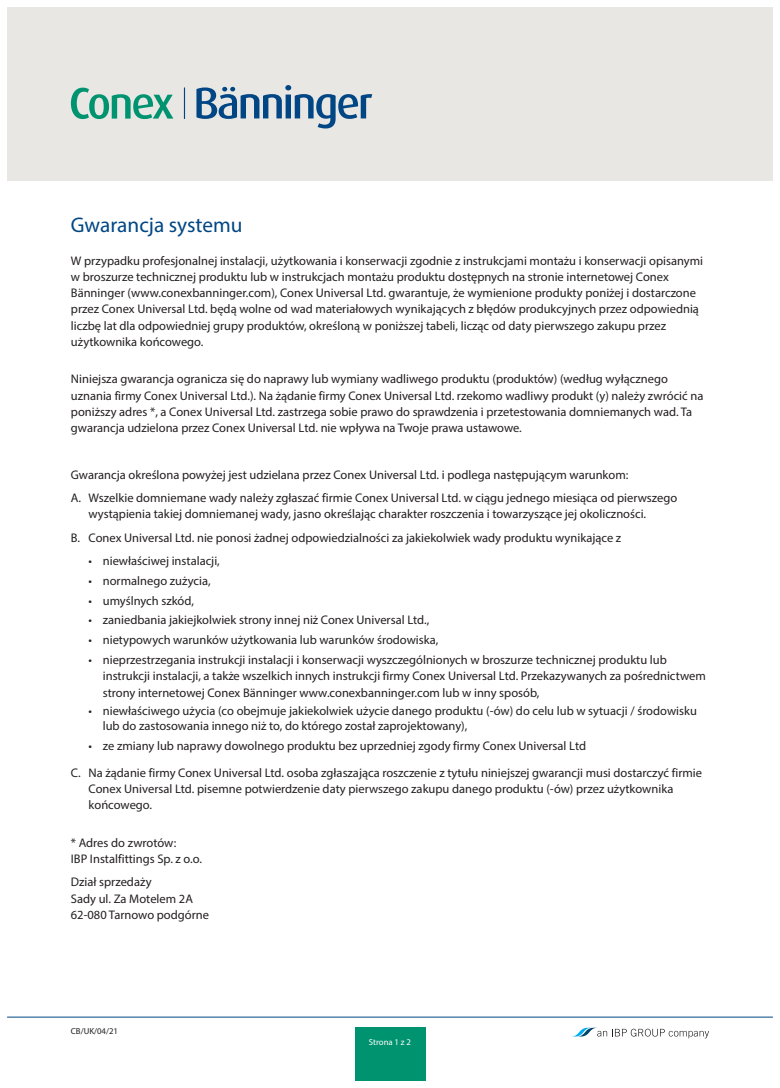
<style>
.page{position:relative;width:780px;height:1088px;background:#fff}
.page>*{position:absolute;margin:0;border:0;box-sizing:border-box;transform-origin:0 0}
.Heading{font:21.25px "Myriad Pro";color:#004684}
.Body_Text_Last_Para{font:12.5px/16.2px "Myriad Pro";color:#231f20}
.Body_Text{font:12.5px/16.2px "Myriad Pro";color:#231f20}
.t1{font:8.75px "Myriad Pro";color:#231f20}
.t2{font:8.75px "Myriad Pro";color:#fff}
</style>
<div class="page">
<div style="left:7px;top:7px;width:765px;height:174px;background:#e9e7e3"></div>
<svg style="left:572px;top:1028px;width:137px;height:10px"></svg>
<div style="left:354px;top:1028px;width:71px;height:53px;background:#009370"></div>
<hr style="left:7px;top:1017px;width:765px;height:1px;background:#004684">
<svg style="left:196px;top:85px;width:176px;height:43px"></svg>
<svg style="left:71px;top:88px;width:102px;height:31px"></svg>
<hr style="left:184px;top:87px;width:1px;height:32px;background:#004684">
<p class="Heading" style="left:71px;top:212px;width:173px">Gwarancja systemu</p>
<p class="Body_Text_Last_Para" style="left:71px;top:252px;width:633px">W przypadku profesjonalnej instalacji, użytkowania i konserwacji zgodnie z instrukcjami montażu i konserwacji opisanymi w broszurze technicznej produktu lub w instrukcjach montażu produktu dostępnych na stronie internetowej Conex Bänninger (www.conexbanninger.com), Conex Universal Ltd. gwarantuje, że wymienione produkty poniżej i dostarczone przez Conex Universal Ltd. będą wolne od wad materiałowych wynikających z błędów produkcyjnych przez odpowiednią liczbę lat dla odpowiedniej grupy produktów, określoną w poniższej tabeli, licząc od daty pierwszego zakupu przez użytkownika końcowego.</p>
<p class="Body_Text" style="left:71px;top:371px;width:634px">Niniejsza gwarancja ogranicza się do naprawy lub wymiany wadliwego produktu (produktów) (według wyłącznego uznania firmy Conex Universal Ltd.). Na żądanie firmy Conex Universal Ltd. rzekomo wadliwy produkt (y) należy zwrócić na poniższy adres *, a Conex Universal Ltd. zastrzega sobie prawo do sprawdzenia i przetestowania domniemanych wad. Ta gwarancja udzielona przez Conex Universal Ltd. nie wpływa na Twoje prawa ustawowe.</p>
<p class="Body_Text" style="left:71px;top:466px;width:559px">Gwarancja określona powyżej jest udzielana przez Conex Universal Ltd. i podlega następującym warunkom:</p>
<p class="Body_Text_Last_Para" style="left:89px;top:490px;width:590px;text-indent:-18px">A. Wszelkie domniemane wady należy zgłaszać firmie Conex Universal Ltd. w ciągu jednego miesiąca od pierwszego wystąpienia takiej domniemanej wady, jasno określając charakter roszczenia i towarzyszące jej okoliczności.</p>
<p class="Body_Text_Last_Para" style="left:71px;top:529px;width:552px">B. Conex Universal Ltd. nie ponosi żadnej odpowiedzialności za jakiekolwiek wady produktu wynikające z</p>
<p class="Body_Text_Last_Para" style="left:89px;top:552px;width:133px">• niewłaściwej instalacji,</p>
<p class="Body_Text_Last_Para" style="left:89px;top:572px;width:123px">• normalnego zużycia,</p>
<p class="Body_Text_Last_Para" style="left:89px;top:592px;width:107px">• umyślnych szkód,</p>
<p class="Body_Text_Last_Para" style="left:89px;top:612px;width:342px">• zaniedbania jakiejkolwiek strony innej niż Conex Universal Ltd.,</p>
<p class="Body_Text_Last_Para" style="left:89px;top:632px;width:351px">• nietypowych warunków użytkowania lub warunków środowiska,</p>
<p class="Body_Text_Last_Para" style="left:103px;top:651px;width:604px;text-indent:-14px">• nieprzestrzegania instrukcji instalacji i konserwacji wyszczególnionych w broszurze technicznej produktu lub instrukcji instalacji, a także wszelkich innych instrukcji firmy Conex Universal Ltd. Przekazywanych za pośrednictwem strony internetowej Conex Bänninger www.conexbanninger.com lub w inny sposób,</p>
<p class="Body_Text_Last_Para" style="left:103px;top:703px;width:595px;line-height:15px;text-indent:-14px">• niewłaściwego użycia (co obejmuje jakiekolwiek użycie danego produktu (-ów) do celu lub w sytuacji / środowisku lub do zastosowania innego niż to, do którego został zaprojektowany),</p>
<p class="Body_Text_Last_Para" style="left:89px;top:737px;width:499px">• ze zmiany lub naprawy dowolnego produktu bez uprzedniej zgody firmy Conex Universal Ltd</p>
<p class="Body_Text_Last_Para" style="left:89px;top:764px;width:615px;text-indent:-18px">C. Na żądanie firmy Conex Universal Ltd. osoba zgłaszająca roszczenie z tytułu niniejszej gwarancji musi dostarczyć firmie<br>Conex Universal Ltd. pisemne potwierdzenie daty pierwszego zakupu danego produktu (-ów) przez użytkownika końcowego.</p>
<p class="Body_Text" style="left:71px;top:834px;width:132px">* Adres do zwrotów:<br>IBP Instalfittings Sp. z o.o.</p>
<p class="Body_Text" style="left:71px;top:874px;width:82px">Dział sprzedaży</p>
<p class="Body_Text" style="left:71px;top:890px;width:124px">Sady ul. Za Motelem 2A</p>
<p class="Body_Text" style="left:71px;top:906px;width:140px">62-080 Tarnowo podgórne</p>
<p class="t1" style="left:71px;top:1026px;width:49px">CB/UK/04/21</p>
<p class="t2" style="left:369px;top:1036px;width:44px">Strona 1 z 2</p>
</div>
